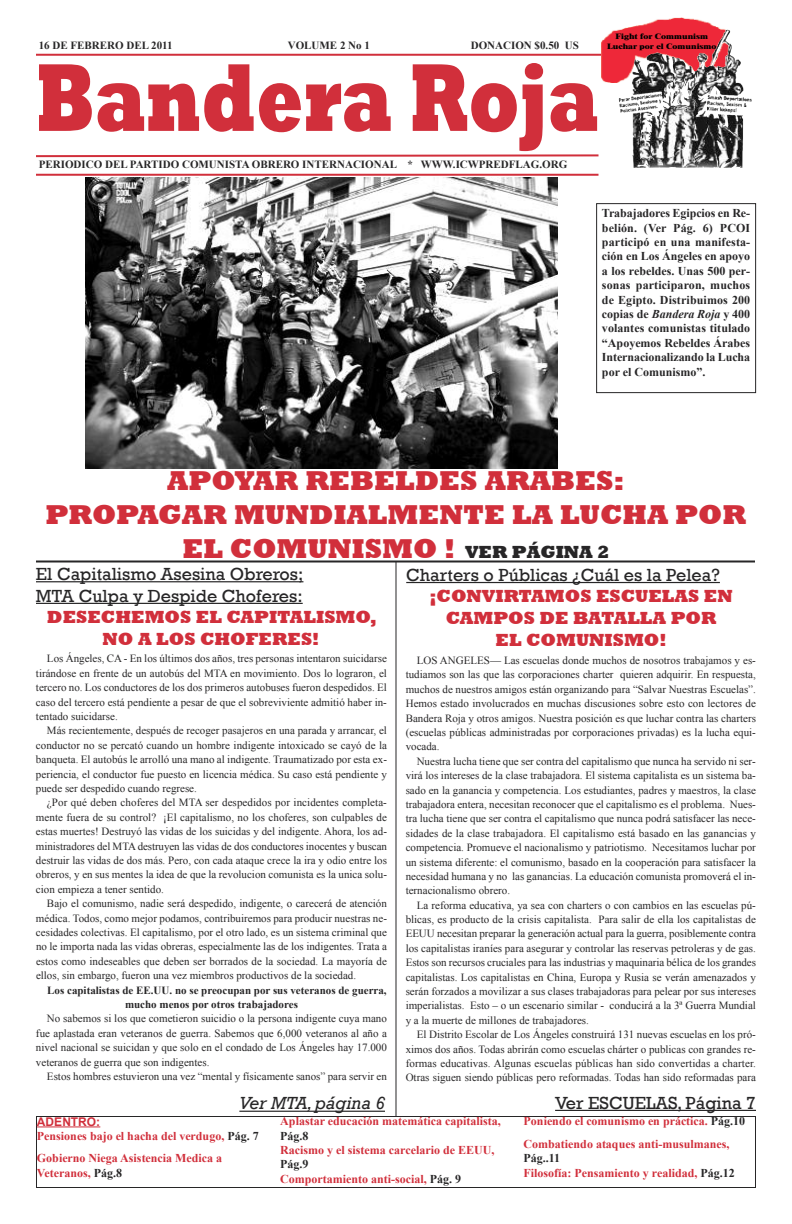
<style>
.page{position:relative;width:792px;height:1224px;background:#fff}
.page>*{position:absolute;margin:0;border:0;box-sizing:border-box;transform-origin:0 0}
.t1{font:800 98px "Rockwell";color:#d12f3b;scale:.7 1}
.t2{font:800 28px/33.6px "Rockwell";color:#d12f3b;text-align:center}
.t3{font:18px/21.6px "Rockwell";color:#272627}
.t4{font:800 18px/21.6px "Rockwell";color:#d12f3b;text-align:center}
.t5{font:italic 18px "Rockwell";color:#272627}
.t6{font:700 12px/22.8px "Times New Roman";color:#d12f3b}
.t7{font:700 12px/14.4px "Times New Roman";letter-spacing:-.005em;color:#272627;text-align:justify}
.t8{font:700 12px "Arial";color:#d12f3b}
.t9{font:11px/14.4px "Times New Roman";color:#272627;text-align:justify}
.t10{font:700 11px/14.4px "Times New Roman";color:#272627}
.t11{font:800 7.7px/9.2px "Times";color:#000;text-align:center;scale:1.22 1}
.s1{font-style:italic}
.s2{font-size:18px;color:#272627}
.s3{color:#272627}
</style>
<div class="page">
<svg style="left:36px;top:154px;width:563px;height:4px"></svg>
<hr style="left:36px;top:174px;width:563px;height:2px;background:#d12f3b">
<hr style="left:36px;top:54px;width:567px;height:2px;background:#d12f3b">
<svg style="left:605px;top:17px;width:147px;height:151px"></svg>
<img style="left:601px;top:18px;width:128px;height:64px">
<img style="left:620px;top:52px;width:43px;height:61px">
<img style="left:86px;top:178px;width:472px;height:291px">
<div style="left:36px;top:1116px;width:720px;height:72px;border:1px solid #272627"></div>
<hr style="left:37px;top:1127px;width:63px;height:1px;background:#d12f3b">
<hr style="left:239px;top:1111px;width:146px;height:1px;background:#272627">
<hr style="left:555px;top:1110px;width:201px;height:1px;background:#272627">
<hr style="left:36px;top:581px;width:267px;height:1px;background:#272627">
<hr style="left:36px;top:603px;width:267px;height:1px;background:#272627">
<hr style="left:406px;top:582px;width:314px;height:1px;background:#272627">
<div style="left:596px;top:203px;width:160px;height:190px;border:1px solid #272627"></div>
<hr style="left:36px;top:561px;width:719px;height:2px;background:#272627">
<hr style="left:395px;top:562px;width:1px;height:555px;background:#272627">
<p class="t10" style="left:39px;top:39px;width:135px">16 DE FEBRERO DEL 2011</p>
<p class="t10" style="left:288px;top:39px;width:83px">VOLUME 2 No 1</p>
<p class="t10" style="left:471px;top:39px;width:110px">DONACION $0.50 US</p>
<h1 class="t1" style="left:36px;top:38px;width:806px">BANDERA ROJA</h1>
<p class="t10" style="left:39px;top:157px;width:530px">PERIODICO DEL PARTIDO COMUNISTA OBRERO INTERNACIONAL * WWW.ICWPREDFLAG.ORG</p>
<p class="t11" style="left:607px;top:33px;width:91px">Fight for Communism<br>Luchar por el Comunismo</p>
<p class="t7" style="left:602px;top:206px;width:150px">Trabajadores Egipcios en Re&shy;belión. (Ver Pág. 6) PCOI participó en una manifesta&shy;ción en Los Ángeles en apoyo a los rebeldes. Unas 500 per&shy;sonas participaron, muchos de Egipto. Distribuimos 200 copias de <span class="s1">Bandera Roja</span> y 400 volantes comunistas titulado “Apoyemos Rebeldes Árabes Internacionalizando la Lucha por el Comunismo”.</p>
<h2 class="t2" style="left:46px;top:464px;width:702px">APOYAR REBELDES ARABES:<br>PROPAGAR MUNDIALMENTE LA LUCHA POR<br>EL COMUNISMO ! <span class="s2">VER PÁGINA 2</span></h2>
<h3 class="t3" style="left:36px;top:563px;width:269px">El Capitalismo Asesina Obreros;<br>MTA Culpa y Despide Choferes:</h3>
<h3 class="t4" style="left:47px;top:606px;width:332px">DESECHEMOS EL CAPITALISMO,<br>NO A LOS CHOFERES!</h3>
<p class="t9" style="left:36px;top:651px;width:353px;text-indent:11px">Los Ángeles, CA - En los últimos dos años, tres personas intentaron suicidarse tirándose en frente de un autobús del MTA en movimiento. Dos lo lograron, el tercero no. Los conductores de los dos primeros autobuses fueron despedidos. El caso del tercero está pendiente a pesar de que el sobreviviente admitió haber in&shy;tentado suicidarse.</p>
<p class="t9" style="left:36px;top:723px;width:353px;text-indent:11px">Más recientemente, después de recoger pasajeros en una parada y arrancar, el conductor no se percató cuando un hombre indigente intoxicado se cayó de la banqueta. El autobús le arrolló una mano al indigente. Traumatizado por esta ex&shy;periencia, el conductor fue puesto en licencia médica. Su caso está pendiente y puede ser despedido cuando regrese.</p>
<p class="t9" style="left:36px;top:795px;width:353px;text-indent:11px">¿Por qué deben choferes del MTA ser despedidos por incidentes completa&shy;mente fuera de su control? ¡El capitalismo, no los choferes, son culpables de estas muertes! Destruyó las vidas de los suicidas y del indigente. Ahora, los ad&shy;ministradores del MTA destruyen las vidas de dos conductores inocentes y buscan destruir las vidas de dos más. Pero, con cada ataque crece la ira y odio entre los obreros, y en sus mentes la idea de que la revolucion comunista es la unica solu&shy;cion empieza a tener sentido.</p>
<p class="t9" style="left:36px;top:896px;width:353px;text-indent:11px">Bajo el comunismo, nadie será despedido, indigente, o carecerá de atención médica. Todos, como mejor podamos, contribuiremos para producir nuestras ne&shy;cesidades colectivas. El capitalismo, por el otro lado, es un sistema criminal que no le importa nada las vidas obreras, especialmente las de los indigentes. Trata a estos como indeseables que deben ser borrados de la sociedad. La mayoría de ellos, sin embargo, fueron una vez miembros productivos de la sociedad.</p>
<p class="t10" style="left:125px;top:983px;width:263px;text-indent:-78px">Los capitalistas de EE.UU. no se preocupan por sus veteranos de guerra, mucho menos por otros trabajadores</p>
<p class="t9" style="left:36px;top:1011px;width:353px;text-indent:11px">No sabemos si los que cometieron suicidio o la persona indigente cuya mano fue aplastada eran veteranos de guerra. Sabemos que 6,000 veteranos al año a nivel nacional se suicidan y que solo en el condado de Los Ángeles hay 17.000 veteranos de guerra que son indigentes.</p>
<p class="t9" style="left:47px;top:1069px;width:341px">Estos hombres estuvieron una vez “mental y físicamente sanos” para servir en</p>
<h3 class="t3" style="left:406px;top:563px;width:315px">Charters o Públicas ¿Cuál es la Pelea?</h3>
<h3 class="t4" style="left:429px;top:585px;width:305px">¡CONVIRTAMOS ESCUELAS EN<br>CAMPOS DE BATALLA POR<br>EL COMUNISMO!</h3>
<p class="t9" style="left:406px;top:653px;width:352px;text-indent:11px">LOS ANGELES— Las escuelas donde muchos de nosotros trabajamos y es&shy;tudiamos son las que las corporaciones charter quieren adquirir. En respuesta, muchos de nuestros amigos están organizando para “Salvar Nuestras Escuelas”.<br>Hemos estado involucrados en muchas discusiones sobre esto con lectores de Bandera Roja y otros amigos. Nuestra posición es que luchar contra las charters (escuelas públicas administradas por corporaciones privadas) es la lucha equi&shy;vocada.</p>
<p class="t9" style="left:406px;top:754px;width:352px;text-indent:11px">Nuestra lucha tiene que ser contra del capitalismo que nunca ha servido ni ser&shy;virá los intereses de la clase trabajadora. El sistema capitalista es un sistema ba&shy;sado en la ganancia y competencia. Los estudiantes, padres y maestros, la clase trabajadora entera, necesitan reconocer que el capitalismo es el problema. Nues&shy;tra lucha tiene que ser contra el capitalismo que nunca podrá satisfacer las nece&shy;sidades de la clase trabajadora. El capitalismo está basado en las ganancias y competencia. Promueve el nacionalismo y patriotismo. Necesitamos luchar por un sistema diferente: el comunismo, basado en la cooperación para satisfacer la necesidad humana y no las ganancias. La educación comunista promoverá el in&shy;ternacionalismo obrero.</p>
<p class="t9" style="left:406px;top:898px;width:352px;text-indent:11px">La reforma educativa, ya sea con charters o con cambios en las escuelas pú&shy;blicas, es producto de la crisis capitalista. Para salir de ella los capitalistas de EEUU necesitan preparar la generación actual para la guerra, posiblemente contra los capitalistas iraníes para asegurar y controlar las reservas petroleras y de gas.<br>Estos son recursos cruciales para las industrias y maquinaria bélica de los grandes capitalistas. Los capitalistas en China, Europa y Rusia se verán amenazados y serán forzados a movilizar a sus clases trabajadoras para pelear por sus intereses imperialistas. Esto – o un escenario similar - conducirá a la 3ª Guerra Mundial y a la muerte de millones de trabajadores.</p>
<p class="t9" style="left:406px;top:1027px;width:352px;text-indent:11px">El Distrito Escolar de Los Ángeles construirá 131 nuevas escuelas en los pró&shy;ximos dos años. Todas abrirán como escuelas chárter o publicas con grandes re&shy;formas educativas. Algunas escuelas públicas han sido convertidas a charter.<br>Otras siguen siendo públicas pero reformadas. Todas han sido reformadas para</p>
<h3 class="t5" style="left:239px;top:1092px;width:147px">Ver MTA,página 6</h3>
<h3 class="t3" style="left:555px;top:1091px;width:202px">Ver ESCUELAS, Página 7</h3>
<p class="t8" style="left:37px;top:1115px;width:65px">ADENTRO:</p>
<p class="t6" style="left:37px;top:1124px;width:223px">Pensiones bajo el hacha del verdugo, <span class="s3">Pág. 7<br></span>Gobierno Niega Asistencia Medica a</p>
<p class="t6" style="left:37px;top:1161px;width:87px">Veteranos, <span class="s3">Pág.8</span></p>
<p class="t6" style="left:280px;top:1110px;width:222px">Aplastar educación matemática capitalista,</p>
<p class="t7" style="left:280px;top:1128px;width:30px">Pág.8</p>
<p class="t6" style="left:280px;top:1138px;width:216px">Racismo y el sistema carcelario de EEUU,</p>
<p class="t6" style="left:280px;top:1157px;width:182px;line-height:14.4px"><span class="s3">Pág.9<br></span>Comportamiento anti-social, <span class="s3">Pág. 9</span></p>
<p class="t6" style="left:524px;top:1110px;width:223px">Poniendo el comunismo en práctica. <span class="s3">Pág.10<br></span>Combatiendo ataques anti-musulmanes,</p>
<p class="t6" style="left:524px;top:1151px;width:213px;line-height:14.4px"><span class="s3">Pág..11<br></span>Filosofía: Pensamiento y realidad, <span class="s3">Pág.12</span></p>
</div>
